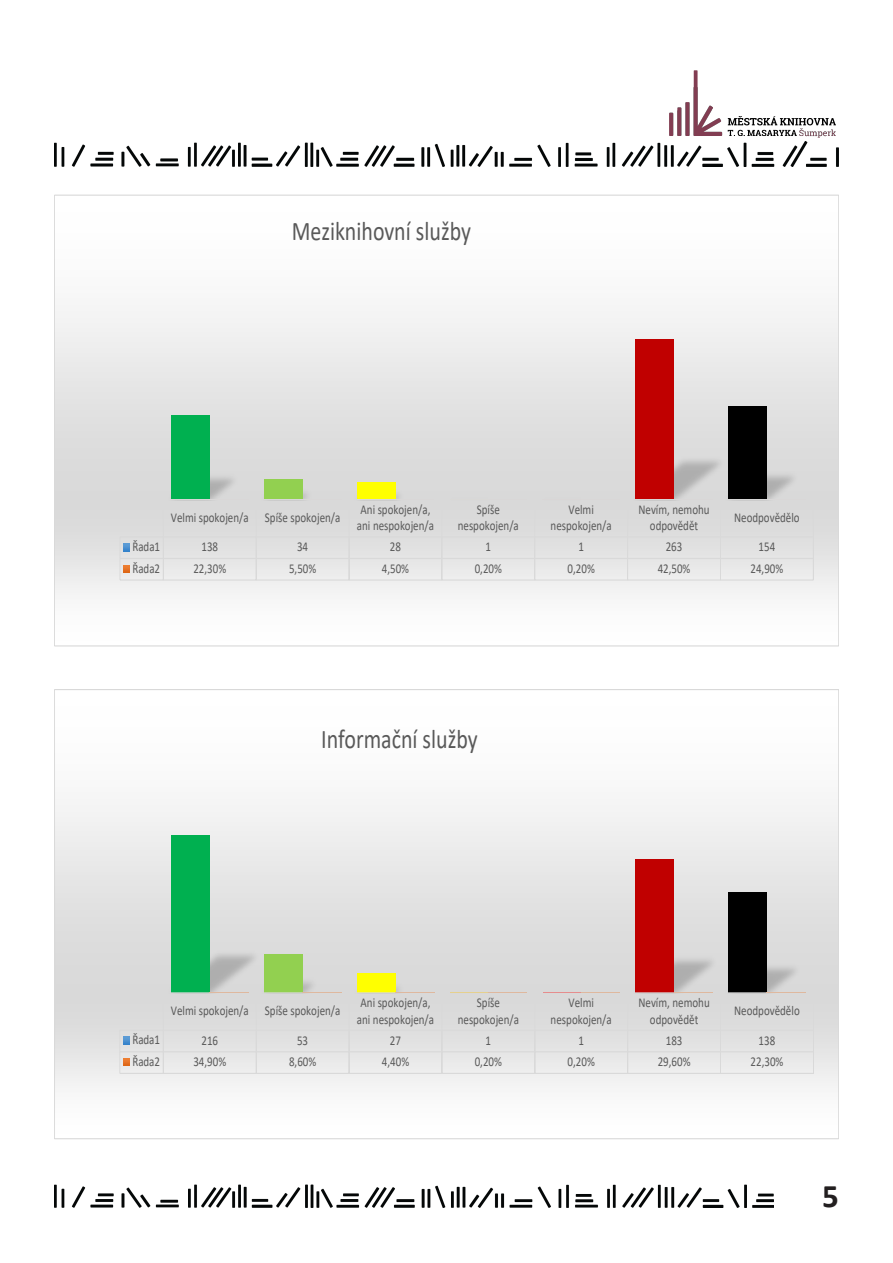
<style>
.page{position:relative;width:893px;height:1263px;background:#fff}
.page>*{position:absolute;margin:0;border:0;box-sizing:border-box;transform-origin:0 0}
.t1{font:700 33px "Calibri";color:#231f20}
.t2{font:27px "Calibri";color:#595959;scale:.81 1}
.t3{font:13.5px/16.5px "Calibri";color:#595959;text-align:center;scale:.81 1}
</style>
<div class="page">
<img style="left:54px;top:1184px;width:720px;height:24px">
<img style="left:669px;top:70px;width:167px;height:72px">
<img style="left:54px;top:142px;width:785px;height:24px">
<svg style="left:56px;top:311px;width:781px;height:284px"></svg>
<img style="left:164px;top:471px;width:78px;height:30px">
<img style="left:257px;top:486px;width:59px;height:15px">
<img style="left:350px;top:486px;width:58px;height:15px">
<img style="left:388px;top:490px;width:93px;height:11px">
<img style="left:481px;top:490px;width:93px;height:11px">
<img style="left:628px;top:453px;width:100px;height:48px">
<img style="left:721px;top:469px;width:81px;height:32px">
<img style="left:202px;top:490px;width:54px;height:11px">
<img style="left:295px;top:490px;width:54px;height:11px">
<img style="left:574px;top:490px;width:53px;height:11px">
<img style="left:667px;top:490px;width:53px;height:11px">
<img style="left:759px;top:490px;width:54px;height:11px">
<div style="left:171px;top:415px;width:39px;height:85px;background:#00b050"></div>
<div style="left:264px;top:479px;width:39px;height:21px;background:#92d050"></div>
<div style="left:357px;top:482px;width:39px;height:18px;background:#ff0"></div>
<div style="left:635px;top:339px;width:39px;height:161px;background:#c00000"></div>
<div style="left:728px;top:406px;width:39px;height:94px;background:#000"></div>
<hr style="left:163px;top:499px;width:650px;height:1px;background:#d9d9d9">
<hr style="left:163px;top:500px;width:1px;height:37px;background:#d9d9d9">
<hr style="left:256px;top:500px;width:1px;height:37px;background:#d9d9d9">
<hr style="left:349px;top:500px;width:1px;height:37px;background:#d9d9d9">
<hr style="left:441px;top:500px;width:1px;height:37px;background:#d9d9d9">
<hr style="left:534px;top:500px;width:1px;height:37px;background:#d9d9d9">
<hr style="left:627px;top:500px;width:1px;height:37px;background:#d9d9d9">
<hr style="left:720px;top:500px;width:1px;height:37px;background:#d9d9d9">
<hr style="left:813px;top:500px;width:1px;height:37px;background:#d9d9d9">
<hr style="left:120px;top:536px;width:693px;height:1px;background:#d9d9d9">
<hr style="left:120px;top:558px;width:693px;height:1px;background:#d9d9d9">
<hr style="left:120px;top:579px;width:693px;height:1px;background:#d9d9d9">
<svg style="left:163px;top:537px;width:1px;height:42px"></svg>
<svg style="left:256px;top:537px;width:1px;height:42px"></svg>
<svg style="left:349px;top:537px;width:1px;height:42px"></svg>
<svg style="left:441px;top:537px;width:1px;height:42px"></svg>
<svg style="left:534px;top:537px;width:1px;height:42px"></svg>
<svg style="left:627px;top:537px;width:1px;height:42px"></svg>
<svg style="left:720px;top:537px;width:1px;height:42px"></svg>
<svg style="left:813px;top:537px;width:1px;height:43px"></svg>
<svg style="left:119px;top:537px;width:11px;height:43px"></svg>
<svg style="left:56px;top:805px;width:781px;height:283px"></svg>
<img style="left:164px;top:947px;width:100px;height:47px">
<img style="left:257px;top:975px;width:65px;height:19px">
<img style="left:350px;top:979px;width:59px;height:15px">
<img style="left:388px;top:983px;width:93px;height:11px">
<img style="left:481px;top:983px;width:108px;height:11px">
<img style="left:628px;top:953px;width:93px;height:41px">
<img style="left:721px;top:960px;width:83px;height:34px">
<img style="left:202px;top:984px;width:54px;height:10px">
<img style="left:295px;top:984px;width:54px;height:10px">
<img style="left:574px;top:984px;width:53px;height:10px">
<img style="left:667px;top:984px;width:53px;height:10px">
<img style="left:759px;top:984px;width:54px;height:10px">
<div style="left:171px;top:835px;width:39px;height:158px;background:#00b050"></div>
<div style="left:264px;top:954px;width:39px;height:39px;background:#92d050"></div>
<div style="left:357px;top:973px;width:38px;height:20px;background:#ff0"></div>
<div style="left:636px;top:859px;width:38px;height:134px;background:#c00000"></div>
<div style="left:728px;top:892px;width:39px;height:101px;background:#000"></div>
<hr style="left:210px;top:993px;width:38px;height:1px;background:#d9d9d9">
<hr style="left:303px;top:993px;width:38px;height:1px;background:#d9d9d9">
<hr style="left:395px;top:993px;width:39px;height:1px;background:#d9d9d9">
<hr style="left:488px;top:993px;width:39px;height:1px;background:#d9d9d9">
<hr style="left:581px;top:993px;width:39px;height:1px;background:#d9d9d9">
<hr style="left:674px;top:993px;width:39px;height:1px;background:#d9d9d9">
<hr style="left:767px;top:993px;width:38px;height:1px;background:#d9d9d9">
<hr style="left:163px;top:992px;width:650px;height:1px;background:#d9d9d9">
<hr style="left:163px;top:993px;width:1px;height:37px;background:#d9d9d9">
<hr style="left:256px;top:993px;width:1px;height:37px;background:#d9d9d9">
<hr style="left:349px;top:993px;width:1px;height:37px;background:#d9d9d9">
<hr style="left:441px;top:993px;width:1px;height:37px;background:#d9d9d9">
<hr style="left:534px;top:993px;width:1px;height:37px;background:#d9d9d9">
<hr style="left:627px;top:993px;width:1px;height:37px;background:#d9d9d9">
<hr style="left:720px;top:993px;width:1px;height:37px;background:#d9d9d9">
<hr style="left:813px;top:993px;width:1px;height:37px;background:#d9d9d9">
<hr style="left:120px;top:1030px;width:693px;height:1px;background:#d9d9d9">
<hr style="left:120px;top:1051px;width:693px;height:1px;background:#d9d9d9">
<hr style="left:120px;top:1073px;width:693px;height:1px;background:#d9d9d9">
<svg style="left:163px;top:1031px;width:1px;height:42px"></svg>
<svg style="left:256px;top:1031px;width:1px;height:42px"></svg>
<svg style="left:349px;top:1031px;width:1px;height:42px"></svg>
<svg style="left:441px;top:1031px;width:1px;height:42px"></svg>
<svg style="left:534px;top:1031px;width:1px;height:42px"></svg>
<svg style="left:627px;top:1031px;width:1px;height:42px"></svg>
<svg style="left:720px;top:1031px;width:1px;height:42px"></svg>
<svg style="left:813px;top:1030px;width:1px;height:43px"></svg>
<svg style="left:119px;top:1030px;width:11px;height:43px"></svg>
<p class="t2" style="left:292px;top:212px;width:223px">Meziknihovní služby</p>
<p class="t3" style="left:171px;top:509px;width:211px">Velmi spokojen/a Spíše spokojen/a</p>
<p class="t3" style="left:357px;top:501px;width:97px;text-align:left">Ani spokojen/a, ani nespokojen/a</p>
<p class="t3" style="left:458px;top:501px;width:77px">Spíše nespokojen/a</p>
<p class="t3" style="left:551px;top:501px;width:77px">Velmi nespokojen/a</p>
<p class="t3" style="left:638px;top:501px;width:89px">Nevím, nemohu odpovědět</p>
<p class="t3" style="left:734px;top:509px;width:82px">Neodpovědělo</p>
<p class="t3" style="left:132px;top:538px;width:36px">Řada1</p>
<p class="t3" style="left:201px;top:538px;width:22px">138</p>
<p class="t3" style="left:297px;top:538px;width:15px">34</p>
<p class="t3" style="left:390px;top:538px;width:15px">28</p>
<p class="t3" style="left:486px;top:538px;width:8px">1</p>
<p class="t3" style="left:578px;top:538px;width:8px">1</p>
<p class="t3" style="left:666px;top:538px;width:22px">263</p>
<p class="t3" style="left:759px;top:538px;width:22px">154</p>
<p class="t3" style="left:132px;top:559px;width:36px">Řada2</p>
<p class="t3" style="left:193px;top:560px;width:42px">22,30%</p>
<p class="t3" style="left:289px;top:560px;width:35px">5,50%</p>
<p class="t3" style="left:382px;top:560px;width:35px">4,50%</p>
<p class="t3" style="left:475px;top:560px;width:35px">0,20%</p>
<p class="t3" style="left:568px;top:560px;width:35px">0,20%</p>
<p class="t3" style="left:658px;top:560px;width:42px">42,50%</p>
<p class="t3" style="left:750px;top:560px;width:42px">24,90%</p>
<p class="t2" style="left:321px;top:720px;width:195px">Informační služby</p>
<p class="t3" style="left:171px;top:1002px;width:211px">Velmi spokojen/a Spíše spokojen/a</p>
<p class="t3" style="left:357px;top:994px;width:97px;text-align:left">Ani spokojen/a, ani nespokojen/a</p>
<p class="t3" style="left:458px;top:994px;width:77px">Spíše nespokojen/a</p>
<p class="t3" style="left:551px;top:994px;width:77px">Velmi nespokojen/a</p>
<p class="t3" style="left:638px;top:994px;width:90px">Nevím, nemohu odpovědět</p>
<p class="t3" style="left:734px;top:1002px;width:83px">Neodpovědělo</p>
<p class="t3" style="left:132px;top:1031px;width:36px">Řada1</p>
<p class="t3" style="left:201px;top:1032px;width:22px">216</p>
<p class="t3" style="left:297px;top:1032px;width:15px">53</p>
<p class="t3" style="left:390px;top:1032px;width:15px">27</p>
<p class="t3" style="left:486px;top:1032px;width:8px">1</p>
<p class="t3" style="left:578px;top:1032px;width:8px">1</p>
<p class="t3" style="left:666px;top:1032px;width:22px">183</p>
<p class="t3" style="left:759px;top:1032px;width:22px">138</p>
<p class="t3" style="left:132px;top:1053px;width:36px">Řada2</p>
<p class="t3" style="left:193px;top:1053px;width:42px">34,90%</p>
<p class="t3" style="left:289px;top:1053px;width:35px">8,60%</p>
<p class="t3" style="left:382px;top:1053px;width:35px">4,40%</p>
<p class="t3" style="left:475px;top:1053px;width:35px">0,20%</p>
<p class="t3" style="left:568px;top:1053px;width:35px">0,20%</p>
<p class="t3" style="left:658px;top:1053px;width:42px">29,60%</p>
<p class="t3" style="left:750px;top:1053px;width:42px">22,30%</p>
<p class="t1" style="left:822px;top:1173px;width:18px">5</p>
</div>
